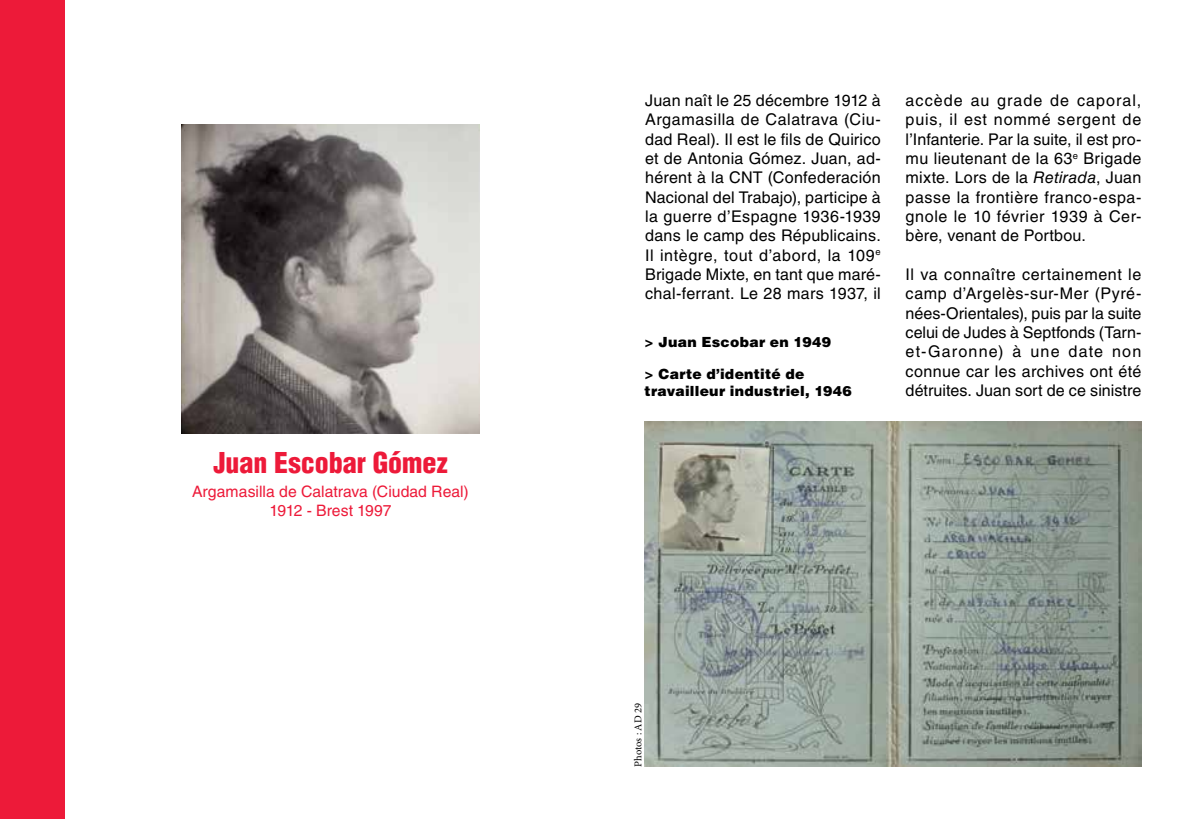
<style>
.page{position:relative;width:1191px;height:819px;background:#fff}
.page>*{position:absolute;margin:0;border:0;box-sizing:border-box;transform-origin:0 0}
.t1{font:900 condensed 28px "Helvetica LT Std";color:#ed1a39}
.t2{font:16.1px/19.2px "Helvetica LT Std";letter-spacing:.015em;color:#000;text-align:justify}
.t3{font:15.75px/18.9px "Helvetica LT Std";color:#ed1a39;text-align:center}
.t4{font:900 14px/17.5px "Helvetica LT Std";letter-spacing:.02em;color:#000}
.t5{font:10.5px "Minion Pro";letter-spacing:-.005em;color:#000}
.s1{font-style:italic}
</style>
<div class="page">
<div style="left:0;top:0;width:64px;height:819px;background:#ed1a39"></div>
<img style="left:182px;top:124px;width:297px;height:309px">
<img style="left:644px;top:422px;width:497px;height:344px">
<h1 class="t1" style="left:213px;top:445px;width:236px">Juan Escobar Gómez</h1>
<p class="t3" style="left:192px;top:482px;width:278px">Argamasilla de Calatrava (Ciudad Real)<br>1912 - Brest 1997</p>
<p class="t2" style="left:645px;top:91px;width:237px">Juan naît le 25 décembre 1912 à Argamasilla de Calatrava (Ciu&shy;dad Real). Il est le fils de Quirico et de Antonia Gómez. Juan, ad&shy;hérent à la CNT (Confederación Nacional del Trabajo), participe à la guerre d’Espagne 1936-1939 dans le camp des Républicains.<br>Il intègre, tout d’abord, la 109<sup>e </sup>Brigade Mixte, en tant que maré&shy;chal-ferrant. Le 28 mars 1937, il</p>
<p class="t2" style="left:905px;top:91px;width:237px">accède au grade de caporal, puis, il est nommé sergent de l’Infanterie. Par la suite, il est pro&shy;mu lieutenant de la 63<sup>e</sup> Brigade mixte. Lors de la <span class="s1">Retirada</span>, Juan passe la frontière franco-espa&shy;gnole le 10 février 1939 à Cer&shy;bère, venant de Portbou.</p>
<p class="t2" style="left:905px;top:264px;width:237px">Il va connaître certainement le camp d’Argelès-sur-Mer (Pyré&shy;nées-Orientales), puis par la suite celui de Judes à Septfonds (Tarn&shy;et-Garonne) à une date non connue car les archives ont été détruites. Juan sort de ce sinistre</p>
<p class="t4" style="left:644px;top:333px;width:188px">&gt; Juan Escobar en 1949</p>
<p class="t4" style="left:644px;top:364px;width:209px">&gt; Carte d’identité de travailleur industriel, 1946</p>
<p class="t5" style="left:631px;top:766px;width:65px;rotate:-90deg">Photos : AD 29</p>
</div>
